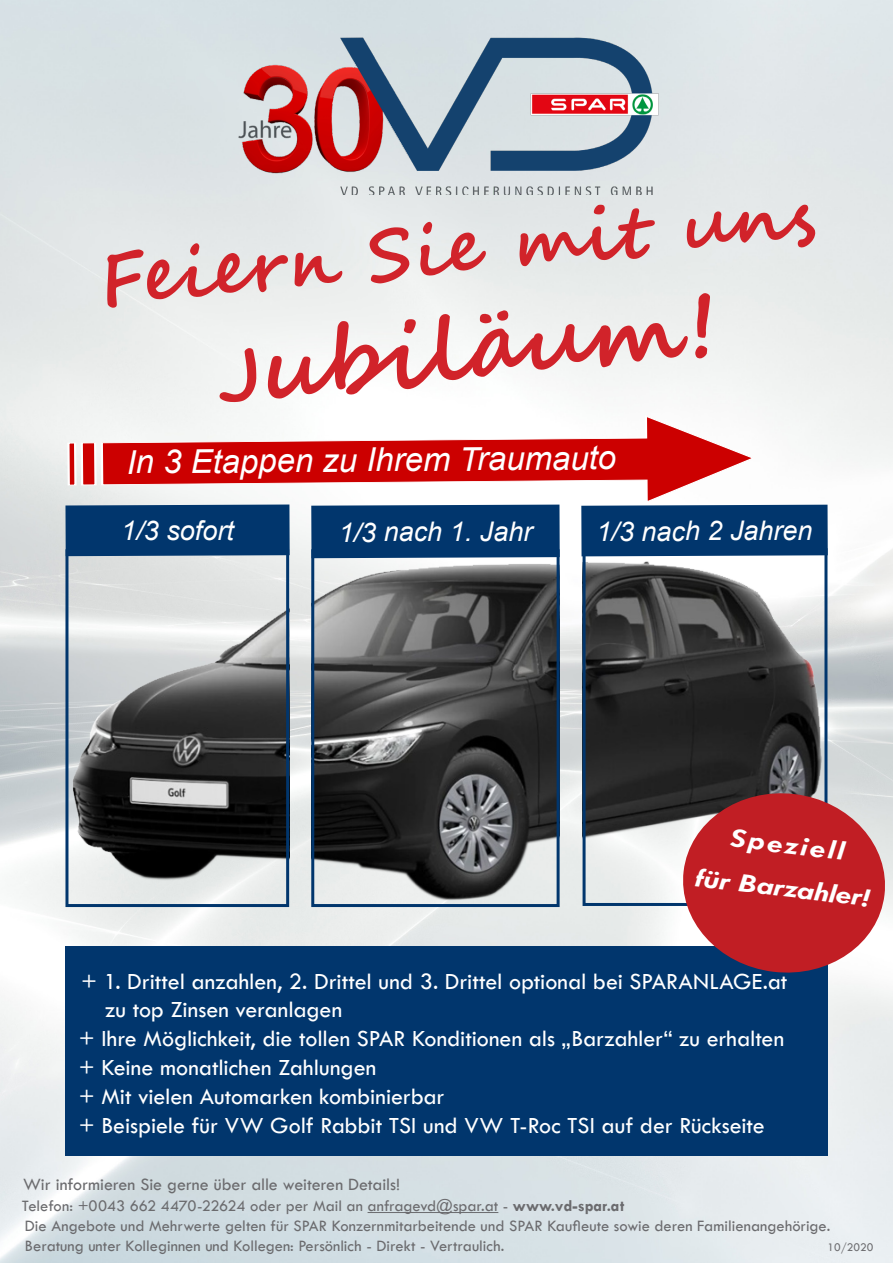
<style>
.page{position:relative;width:893px;height:1263px;background:#fff}
.page>*{position:absolute;margin:0;border:0;box-sizing:border-box;transform-origin:0 0}
.t1{font:700 90px "Segoe Script";color:#d1232a}
.t2{font:700 72px "Segoe Script";color:#d1232a}
.t3{font:italic 32.85px "Arial";color:#fff}
.t4{font:italic 27px "Arial";letter-spacing:-.005em;color:#fff}
.t5{font:italic 700 27px/43.5px "Tw Cen";color:#fff;text-align:center;scale:1.27 1}
.t6{font:24px "Tw Cen";letter-spacing:-.005em;color:#fff}
.t7{font:18px "Tw Cen";letter-spacing:-.005em;color:#6b6b6e}
.t8{font:16.5px/19.8px "Tw Cen";color:#6b6b6e}
.t9{font:12px "Tw Cen";color:#6b6b6e}
.s1{font-size:72px}
.s2{font-weight:700}
</style>
<div class="page">
<img style="left:0;top:0;width:893px;height:1263px">
<hr style="left:368px;top:1212px;width:130px;height:1px;background:#6b6b6e">
<img style="left:186px;top:21px;width:499px;height:174px">
<svg style="left:66px;top:413px;width:691px;height:96px"></svg>
<div style="left:65px;top:504px;width:225px;height:52px;background:#01366d"></div>
<div style="left:311px;top:505px;width:249px;height:53px;background:#01366d"></div>
<div style="left:581px;top:505px;width:247px;height:51px;background:#01366d"></div>
<img style="left:73px;top:564px;width:212px;height:338px">
<div style="left:65px;top:549px;width:224px;height:358px;border:3px solid #01366d"></div>
<img style="left:315px;top:564px;width:241px;height:338px">
<div style="left:311px;top:549px;width:249px;height:358px;border:3px solid #01366d"></div>
<img style="left:587px;top:562px;width:235px;height:337px">
<div style="left:583px;top:548px;width:244px;height:358px;border:3px solid #01366d"></div>
<div style="left:65px;top:946px;width:762px;height:209px;background:#01366d"></div>
<svg style="left:678px;top:787px;width:212px;height:191px"></svg>
<p class="t2" style="left:95px;top:221px;width:719px;rotate:-5deg">Feiern Sie mit uns</p>
<p class="t1" style="left:209px;top:298px;width:505px;rotate:-5deg"><span class="s1">J</span>ubiläum!</p>
<p class="t3" style="left:127px;top:439px;width:491px">In 3 Etappen zu Ihrem Traumauto</p>
<p class="t4" style="left:121px;top:513px;width:114px">1/3 sofort</p>
<p class="t4" style="left:339px;top:514px;width:195px">1/3 nach 1. Jahr</p>
<p class="t4" style="left:596px;top:513px;width:218px">1/3 nach 2 Jahren</p>
<p class="t5" style="left:703px;top:811px;width:140px;rotate:7deg">Speziell<br>für Barzahler!</p>
<p class="t6" style="left:81px;top:967px;width:708px">+ 1. Drittel anzahlen, 2. Drittel und 3. Drittel optional bei SPARANLAGE.at</p>
<p class="t6" style="left:105px;top:995px;width:238px">zu top Zinsen veranlagen</p>
<p class="t6" style="left:79px;top:1024px;width:707px">+ Ihre Möglichkeit, die tollen SPAR Konditionen als „Barzahler“ zu erhalten</p>
<p class="t6" style="left:79px;top:1053px;width:299px">+ Keine monatlichen Zahlungen</p>
<p class="t6" style="left:79px;top:1082px;width:367px">+ Mit vielen Automarken kombinierbar</p>
<p class="t6" style="left:79px;top:1111px;width:688px">+ Beispiele für VW Golf Rabbit TSI und VW T-Roc TSI auf der Rückseite</p>
<p class="t7" style="left:23px;top:1173px;width:379px">Wir informieren Sie gerne über alle weiteren Details!</p>
<p class="t8" style="left:22px;top:1196px;width:810px">Telefon: +0043 662 4470-22624 oder per Mail an anfragevd@spar.at - <span class="s2">www.vd-spar.at<br></span>Die Angebote und Mehrwerte gelten für SPAR Konzernmitarbeitende und SPAR Kaufleute sowie deren Familienangehörige.<br>Beratung unter Kolleginnen und Kollegen: Persönlich - Direkt - Vertraulich.</p>
<p class="t9" style="left:828px;top:1240px;width:47px">10/2020</p>
</div>
